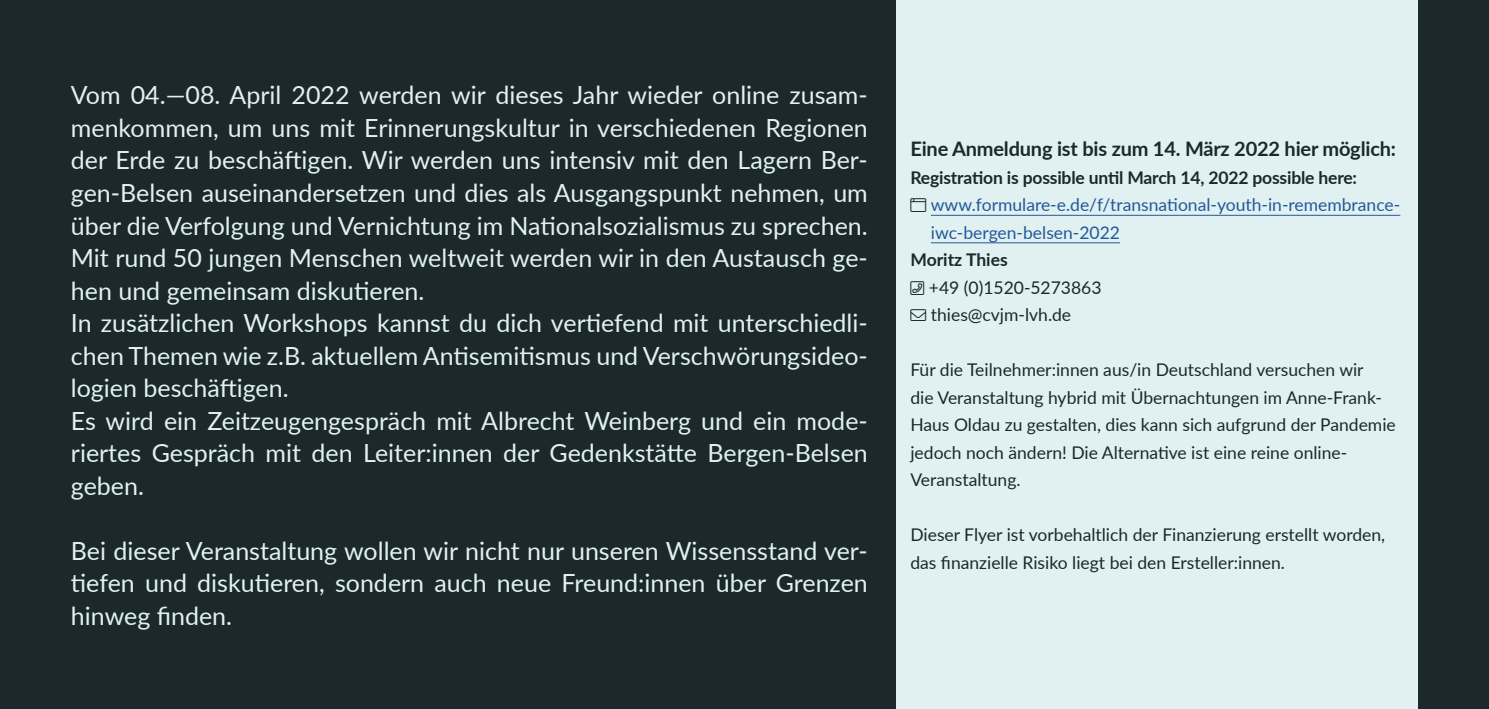
<style>
.page{position:relative;width:1489px;height:709px;background:#fff}
.page>*{position:absolute;margin:0;border:0;box-sizing:border-box;transform-origin:0 0}
.t1{font:25px/32.5px "Lato";color:#e1f1f1}
.t2{font:700 20px "Lato";letter-spacing:-.01em;color:#1b282c}
.t3{font:17.5px/27.5px "Lato";color:#1b282c}
.t4{font:17.5px/27.5px "Lato";color:#22599b}
.t5{font:700 17.5px "Lato";letter-spacing:-.01em;color:#1b282c}
</style>
<div class="page">
<div style="left:0;top:0;width:1488px;height:709px;background:#1b282c"></div>
<div style="left:896px;top:0;width:521px;height:709px;background:#e1f1f1"></div>
<hr style="left:930px;top:215px;width:470px;height:1px;background:#22599b">
<hr style="left:930px;top:242px;width:189px;height:1px;background:#22599b">
<p class="t1" style="left:71px;top:78px;width:798px">Vom 04.—08. April 2022 werden wir dieses Jahr wieder online zusam&shy;menkommen, um uns mit Erinnerungskultur in verschiedenen Regionen der Erde zu beschäftigen. Wir werden uns intensiv mit den Lagern Ber&shy;gen‑Belsen auseinandersetzen und dies als Ausgangspunkt nehmen, um über die Verfolgung und Vernichtung im Nationalsozialismus zu sprechen.<br>Mit rund 50 jungen Menschen weltweit werden wir in den Austausch ge&shy;hen und gemeinsam diskutieren.<br>In zusätzlichen Workshops kannst du dich vertiefend mit unterschiedli&shy;chen Themen wie z.B. aktuellem Antisemitismus und Verschwörungsideo&shy;logien beschäftigen.<br>Es wird ein Zeitzeugengespräch mit Albrecht Weinberg und ein mode&shy;riertes Gespräch mit den Leiter:innen der Gedenkstätte Bergen-Belsen geben.</p>
<p class="t1" style="left:71px;top:533px;width:798px;text-align:justify">Bei dieser Veranstaltung wollen wir nicht nur unseren Wissensstand ver&shy;tiefen und diskutieren, sondern auch neue Freund:innen über Grenzen hinweg finden.</p>
<p class="t2" style="left:910px;top:134px;width:487px">Eine Anmeldung ist bis zum 14. März 2022 hier möglich:</p>
<p class="t5" style="left:910px;top:164px;width:448px">Registration is possible until March 14, 2022 possible here:</p>
<p class="t4" style="left:930px;top:190px;width:468px">www.formulare-e.de/f/transnational-youth-in-remembrance&shy;iwc-bergen-belsen-2022</p>
<p class="t5" style="left:910px;top:247px;width:99px">Moritz Thies</p>
<p class="t3" style="left:928px;top:273px;width:174px">+49 (0)1520-5273863</p>
<p class="t3" style="left:910px;top:300px;width:162px">→ thies@cvjm-lvh.de</p>
<p class="t3" style="left:910px;top:355px;width:487px">Für die Teilnehmer:innen aus/in Deutschland versuchen wir<br>die Veranstaltung hybrid mit Übernachtungen im Anne-Frank-Haus Oldau zu gestalten, dies kann sich aufgrund der Pandemie jedoch noch ändern! Die Alternative ist eine reine online-Veranstaltung.</p>
<p class="t3" style="left:910px;top:520px;width:476px">Dieser Flyer ist vorbehaltlich der Finanzierung erstellt worden, das finanzielle Risiko liegt bei den Ersteller:innen.</p>
</div>
